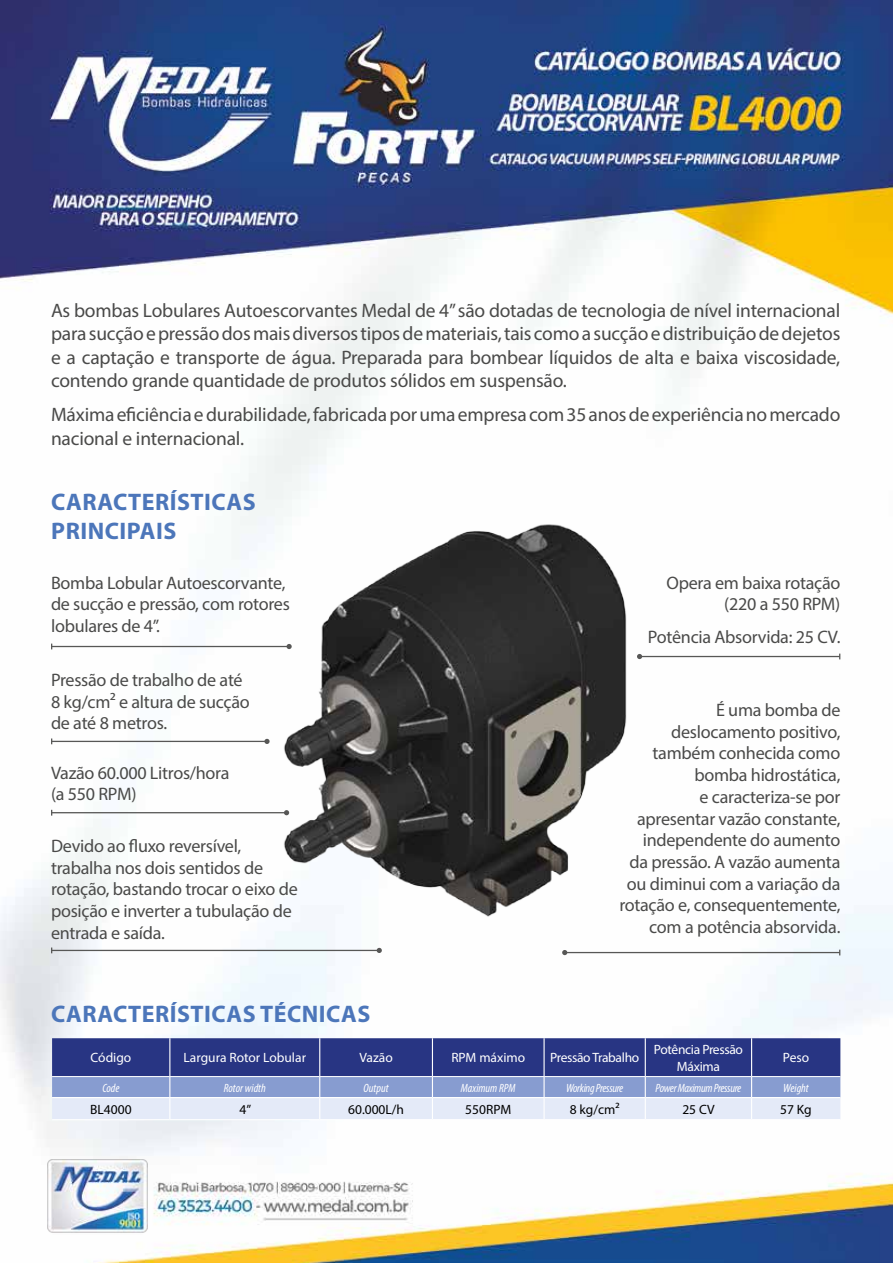
<style>
.page{position:relative;width:893px;height:1263px;background:#fff}
.page>*{position:absolute;margin:0;border:0;box-sizing:border-box;transform-origin:0 0}
.t1{font:700 24px/28.8px "Myriad Pro";letter-spacing:.02em;color:#4c76ba}
.t2{font:19.5px/23.4px "Myriad Pro";letter-spacing:-.01em;color:#4a4a49;text-align:justify}
.t3{font:18.15px/21.8px "Myriad Pro";letter-spacing:-.015em;color:#4a4a49}
.t4{font:13.5px/16.2px "Myriad Pro";letter-spacing:-.015em;color:#fff;text-align:center}
.t5{font:13.5px "Myriad Pro";color:#000}
.t6{font:italic condensed 12px "Myriad Pro";letter-spacing:-.025em;color:#fff}
.t7{font:italic condensed 12px "Myriad Pro";color:#fff}
</style>
<div class="page">
<img style="left:0;top:0;width:893px;height:1263px">
<hr style="left:52px;top:646px;width:237px;height:1px;background:#575756">
<hr style="left:52px;top:741px;width:215px;height:1px;background:#575756">
<svg style="left:264px;top:739px;width:6px;height:5px"></svg>
<hr style="left:52px;top:812px;width:235px;height:1px;background:#575756">
<hr style="left:52px;top:950px;width:327px;height:1px;background:#575756">
<svg style="left:377px;top:948px;width:5px;height:5px"></svg>
<hr style="left:565px;top:952px;width:275px;height:1px;background:#575756">
<svg style="left:562px;top:950px;width:5px;height:5px"></svg>
<hr style="left:640px;top:656px;width:200px;height:1px;background:#575756">
<svg style="left:637px;top:654px;width:5px;height:5px"></svg>
<img style="left:45px;top:1158px;width:104px;height:77px">
<svg style="left:52px;top:1038px;width:788px;height:81px;background:#7582b7"></svg>
<hr style="left:52px;top:1119px;width:118px;height:1px;background:#fff">
<hr style="left:170px;top:1119px;width:150px;height:1px;background:#fff">
<hr style="left:320px;top:1119px;width:112px;height:1px;background:#fff">
<hr style="left:432px;top:1119px;width:112px;height:1px;background:#fff">
<hr style="left:544px;top:1119px;width:101px;height:1px;background:#fff">
<hr style="left:645px;top:1119px;width:107px;height:1px;background:#fff">
<hr style="left:752px;top:1119px;width:88px;height:1px;background:#fff">
<hr style="left:52px;top:1076px;width:118px;height:1px;background:#fff">
<hr style="left:170px;top:1076px;width:150px;height:1px;background:#fff">
<hr style="left:320px;top:1076px;width:112px;height:1px;background:#fff">
<hr style="left:432px;top:1076px;width:112px;height:1px;background:#fff">
<hr style="left:544px;top:1076px;width:101px;height:1px;background:#fff">
<hr style="left:645px;top:1076px;width:107px;height:1px;background:#fff">
<hr style="left:752px;top:1076px;width:88px;height:1px;background:#fff">
<img style="left:278px;top:507px;width:354px;height:416px">
<p class="t2" style="left:51px;top:298px;width:791px">As bombas Lobulares Autoescorvantes Medal de 4” são dotadas de tecnologia de nível internacional para sucção e pressão dos mais diversos tipos de materiais, tais como a sucção e distribuição de dejetos e a captação e transporte de água. Preparada para bombear líquidos de alta e baixa viscosidade, contendo grande quantidade de produtos sólidos em suspensão.</p>
<p class="t2" style="left:51px;top:403px;width:791px">Máxima eficiência e durabilidade, fabricada por uma empresa com 35 anos de experiência no mercado nacional e internacional.</p>
<h1 class="t1" style="left:51px;top:487px;width:206px">CARACTERÍSTICAS<br>PRINCIPAIS</h1>
<p class="t3" style="left:51px;top:571px;width:240px">Bomba Lobular Autoescorvante, de sucção e pressão, com rotores lobulares de 4”.</p>
<p class="t3" style="left:51px;top:669px;width:200px">Pressão de trabalho de até<br>8 kg/cm² e altura de sucção de até 8 metros.</p>
<p class="t3" style="left:51px;top:761px;width:180px">Vazão 60.000 Litros/hora (a 550 RPM)</p>
<p class="t3" style="left:51px;top:835px;width:248px">Devido ao fluxo reversível, trabalha nos dois sentidos de rotação, bastando trocar o eixo de posição e inverter a tubulação de entrada e saída.</p>
<h1 class="t1" style="left:51px;top:998px;width:321px">CARACTERÍSTICAS TÉCNICAS</h1>
<p class="t3" style="left:666px;top:571px;width:175px;text-align:right">Opera em baixa rotação (220 a 550 RPM)</p>
<p class="t3" style="left:648px;top:625px;width:194px">Potência Absorvida: 25 CV.</p>
<p class="t3" style="left:619px;top:699px;width:223px;text-align:right">É uma bomba de deslocamento positivo, também conhecida como bomba hidrostática,<br>e caracteriza-se por apresentar vazão constante, independente do aumento<br>da pressão. A vazão aumenta ou diminui com a variação da rotação e, consequentemente, com a potência absorvida.</p>
<p class="t4" style="left:91px;top:1050px;width:42px">Código</p>
<p class="t4" style="left:184px;top:1050px;width:124px">Largura Rotor Lobular</p>
<p class="t4" style="left:359px;top:1050px;width:35px">Vazão</p>
<p class="t4" style="left:451px;top:1050px;width:75px">RPM máximo</p>
<p class="t4" style="left:550px;top:1050px;width:91px">Pressão Trabalho</p>
<p class="t4" style="left:654px;top:1041px;width:91px">Potência Pressão<br>Máxima</p>
<p class="t4" style="left:783px;top:1050px;width:28px">Peso</p>
<p class="t6" style="left:102px;top:1080px;width:19px">Code</p>
<p class="t7" style="left:224px;top:1080px;width:44px">Rotor width</p>
<p class="t6" style="left:364px;top:1080px;width:27px">Output</p>
<p class="t7" style="left:461px;top:1080px;width:56px">Maximum RPM</p>
<p class="t6" style="left:566px;top:1080px;width:59px">Working Pressure</p>
<p class="t6" style="left:656px;top:1080px;width:87px">Power Maximum Pressure</p>
<p class="t6" style="left:783px;top:1080px;width:27px">Weight</p>
<p class="t5" style="left:90px;top:1101px;width:43px">BL4000</p>
<p class="t5" style="left:240px;top:1101px;width:13px">4”</p>
<p class="t5" style="left:348px;top:1101px;width:57px">60.000L/h</p>
<p class="t5" style="left:465px;top:1101px;width:47px">550RPM</p>
<p class="t5" style="left:570px;top:1101px;width:51px">8 kg/cm²</p>
<p class="t5" style="left:682px;top:1101px;width:34px">25 CV</p>
<p class="t5" style="left:780px;top:1101px;width:33px">57 Kg</p>
</div>
